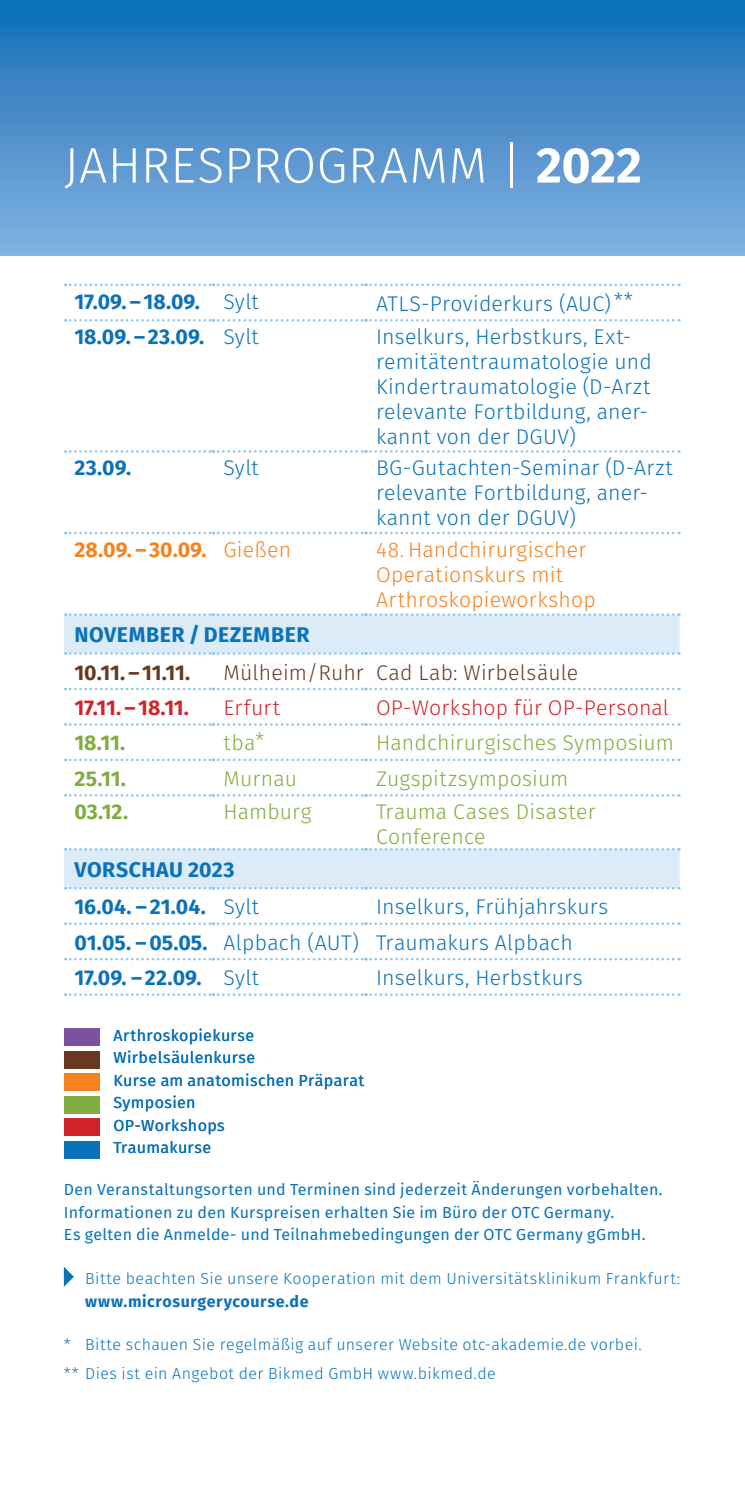
<style>
.page{position:relative;width:745px;height:1489px;background:#fff}
.page>*{position:absolute;margin:0;border:0;box-sizing:border-box;transform-origin:0 0}
.t1{font:300 50px "Fira Sans";letter-spacing:.005em;color:#fff}
.t2{font:300 21.25px/25px "Fira Sans";letter-spacing:.01em;color:#0b72ba}
.t3{font:300 21.25px/25px "Fira Sans";letter-spacing:.01em;color:#83ac40}
.t4{font:700 21.25px/37.2px "Fira Sans";letter-spacing:.02em;color:#0b72ba}
.t5{font:300 21.25px/25px "Fira Sans";letter-spacing:.01em;color:#f58220}
.t6{font:300 21.25px "Fira Sans";letter-spacing:.01em;color:#d1232a}
.t7{font:300 21.25px "Fira Sans";letter-spacing:.005em;color:#68381f}
.t8{font:700 21.25px "Fira Sans";letter-spacing:.005em;color:#f58220}
.t9{font:700 21.25px "Fira Sans";letter-spacing:-.005em;color:#83ac40}
.t10{font:700 21.25px "Fira Sans";letter-spacing:-.01em;color:#68381f}
.t11{font:700 21.25px "Fira Sans";letter-spacing:-.01em;color:#d1232a}
.t12{font:16px/22.5px "Fira Sans";letter-spacing:.02em;color:#0b72ba}
.t13{font:300 16px/28.2px "Fira Sans";letter-spacing:.025em;color:#0b72ba}
.t14{font:700 16px "Fira Sans";letter-spacing:.035em;color:#0b72ba}
.s1{font-weight:700}
.s2{font-weight:300}
</style>
<div class="page">
<div style="left:0;top:0;width:744px;height:255px;background:linear-gradient(to bottom,#106db7,#85b2e0)"></div>
<svg style="left:64px;top:614px;width:615px;height:274px"></svg>
<svg style="left:65px;top:283px;width:614px;height:3px"></svg>
<svg style="left:65px;top:319px;width:614px;height:2px"></svg>
<svg style="left:65px;top:450px;width:614px;height:3px"></svg>
<svg style="left:65px;top:531px;width:614px;height:3px"></svg>
<svg style="left:65px;top:887px;width:614px;height:2px"></svg>
<svg style="left:65px;top:922px;width:614px;height:2px"></svg>
<svg style="left:65px;top:957px;width:614px;height:3px"></svg>
<svg style="left:65px;top:993px;width:614px;height:2px"></svg>
<svg style="left:65px;top:613px;width:614px;height:2px"></svg>
<svg style="left:65px;top:652px;width:614px;height:2px"></svg>
<svg style="left:65px;top:687px;width:614px;height:3px"></svg>
<svg style="left:65px;top:723px;width:614px;height:2px"></svg>
<svg style="left:65px;top:758px;width:614px;height:3px"></svg>
<svg style="left:65px;top:794px;width:614px;height:2px"></svg>
<svg style="left:65px;top:848px;width:614px;height:2px"></svg>
<svg style="left:64px;top:1267px;width:10px;height:19px"></svg>
<div style="left:64px;top:1028px;width:35px;height:17px;background:#7c51a1"></div>
<div style="left:64px;top:1050px;width:35px;height:18px;background:#68381f"></div>
<div style="left:64px;top:1073px;width:35px;height:17px;background:#f58220"></div>
<div style="left:64px;top:1095px;width:35px;height:18px;background:#83ac40"></div>
<div style="left:64px;top:1118px;width:35px;height:17px;background:#d1232a"></div>
<div style="left:64px;top:1140px;width:35px;height:18px;background:#0b72ba"></div>
<h1 class="t1" style="left:64px;top:130px;width:579px">JAHRESPROGRAMM | <span class="s1">2022</span></h1>
<p class="t4" style="left:74px;top:281px;width:186px">17.09. –18.09. <span class="s2">Sylt</span></p>
<p class="t2" style="left:376px;top:291px;width:258px">ATLS-Providerkurs (AUC) **</p>
<p class="t4" style="left:74px;top:316px;width:186px">18.09. –23.09. <span class="s2">Sylt</span></p>
<p class="t2" style="left:376px;top:324px;width:277px">Inselkurs, Herbstkurs, Ext&shy;remitätentraumatologie und<br>Kindertraumatologie (D-Arzt relevante Fortbildung, aner&shy;kannt von der DGUV)</p>
<p class="t4" style="left:74px;top:447px;width:58px">23.09.</p>
<p class="t2" style="left:223px;top:455px;width:37px">Sylt</p>
<p class="t2" style="left:376px;top:455px;width:298px">BG-Gutachten-Seminar (D-Arzt relevante Fortbildung, aner&shy;kannt von der DGUV)</p>
<p class="t8" style="left:74px;top:531px;width:218px">28.09. – 30.09. <span class="s2">Gießen</span></p>
<p class="t5" style="left:376px;top:536px;width:221px">48. Handchirurgischer<br>Operationskurs mit<br>Arthroskopieworkshop</p>
<p class="t4" style="left:75px;top:614px;width:236px">NOVEMBER / DEZEMBER</p>
<p class="t10" style="left:74px;top:654px;width:117px">10.11. –11.11.</p>
<p class="t7" style="left:223px;top:657px;width:356px">Mülheim/Ruhr Cad Lab: Wirbelsäule</p>
<p class="t11" style="left:74px;top:689px;width:116px">17.11. –18.11.</p>
<p class="t6" style="left:223px;top:692px;width:58px">Erfurt</p>
<p class="t6" style="left:376px;top:692px;width:294px">OP-Workshop für OP-Personal</p>
<p class="t9" style="left:74px;top:725px;width:52px">18.11.</p>
<p class="t3" style="left:223px;top:730px;width:42px">tba*</p>
<p class="t3" style="left:376px;top:730px;width:299px">Handchirurgisches Symposium</p>
<p class="t9" style="left:74px;top:760px;width:53px">25.11.</p>
<p class="t3" style="left:223px;top:765px;width:75px">Murnau</p>
<p class="t3" style="left:376px;top:765px;width:194px">Zugspitzsymposium</p>
<p class="t9" style="left:74px;top:793px;width:55px">03.12.</p>
<p class="t3" style="left:223px;top:799px;width:89px">Hamburg</p>
<p class="t3" style="left:376px;top:799px;width:221px">Trauma Cases Disaster<br>Conference</p>
<p class="t4" style="left:74px;top:849px;width:186px">VORSCHAU 2023<br>16.04. – 21.04. <span class="s2">Sylt</span></p>
<p class="t2" style="left:74px;top:888px;width:535px;line-height:35.5px;text-indent:301px">Inselkurs, Frühjahrskurs<br><span class="s1">01.05. –05.05.</span> Alpbach (AUT) Traumakurs Alpbach<br><span class="s1">17.09. – 22.09.</span> Sylt</p>
<p class="t2" style="left:376px;top:965px;width:208px">Inselkurs, Herbstkurs</p>
<p class="t12" style="left:113px;top:1023px;width:252px">Arthroskopiekurse<br>Wirbelsäulenkurse<br>Kurse am anatomischen Präparat<br>Symposien<br>OP-Workshops<br>Traumakurse</p>
<p class="t12" style="left:64px;top:1177px;width:600px">Den Veranstaltungsorten und Terminen sind jederzeit Änderungen vorbehalten.<br>Informationen zu den Kurspreisen erhalten Sie im Büro der OTC Germany.<br>Es gelten die Anmelde- und Teilnahmebedingungen der OTC Germany gGmbH.</p>
<p class="t13" style="left:85px;top:1264px;width:596px">Bitte beachten Sie unsere Kooperation mit dem Universitätsklinikum Frankfurt:</p>
<p class="t14" style="left:85px;top:1287px;width:225px">www.microsurgerycourse.de</p>
<p class="t13" style="left:64px;top:1330px;width:579px">* Bitte schauen Sie regelmäßig auf unserer Website otc-akademie.de vorbei. ** Dies ist ein Angebot der Bikmed GmbH www.bikmed.de</p>
</div>
